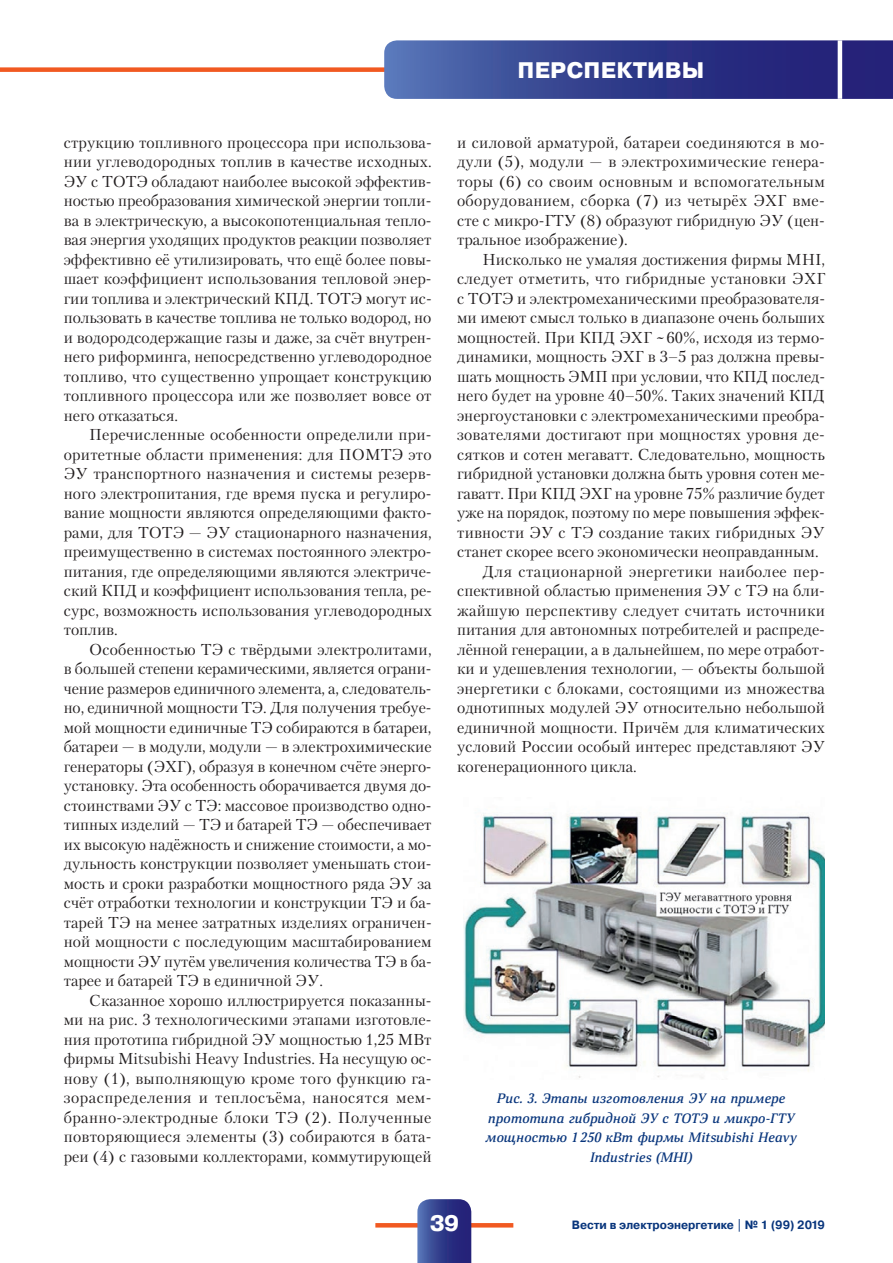
<style>
.page{position:relative;width:893px;height:1263px;background:#fff}
.page>*{position:absolute;margin:0;border:0;box-sizing:border-box;transform-origin:0 0}
.t1{font:800 22.5px "Pragmatica";letter-spacing:.01em;color:#fff}
.t2{font:15.75px/19.5px "Petersburg C";color:#231f20;text-align:justify}
.t3{font:15.75px "Petersburg C";letter-spacing:.02em;color:#231f20}
.t4{font:15.75px "Petersburg C";letter-spacing:.025em;color:#231f20}
.t5{font:italic 500 13.5px/19.5px "Deca Serif New";letter-spacing:.005em;color:#08357c;text-align:center}
.t6{font:700 12px "Pragmatica";color:#08357c;scale:.95 1}
</style>
<div class="page">
<div style="left:0;top:67px;width:432px;height:5px;background:#f15921"></div>
<svg style="left:384px;top:40px;width:509px;height:59px;background:#36418e"></svg>
<hr style="left:838px;top:40px;width:4px;height:59px;background:#fff">
<svg style="left:375px;top:1223px;width:138px;height:4px"></svg>
<svg style="left:417px;top:1199px;width:54px;height:64px;background:#394390"></svg>
<img style="left:463px;top:813px;width:362px;height:265px">
<p class="t2" style="left:64px;top:132px;width:370px">струкцию топливного процессора при использова&shy;нии углеводородных топлив в качестве исходных.<br>ЭУ с ТОТЭ обладают наиболее высокой эффектив&shy;ностью преобразования химической энергии топли&shy;ва в электрическую, а высокопотенциальная тепло&shy;вая энергия уходящих продуктов реакции позволяет эффективно её утилизировать, что ещё более повы&shy;шает коэффициент использования тепловой энер&shy;гии топлива и электрический КПД. ТОТЭ могут ис&shy;пользовать в качестве топлива не только водород, но и водородсодержащие газы и даже, за счёт внутрен&shy;него риформинга, непосредственно углеводородное топливо, что существенно упрощает конструкцию топливного процессора или же позволяет вовсе от него отказаться.</p>
<p class="t2" style="left:64px;top:425px;width:370px;text-indent:26px">Перечисленные особенности определили при&shy;оритетные области применения: для ПОМТЭ это ЭУ транспортного назначения и системы резерв&shy;ного электропитания, где время пуска и регулиро&shy;вание мощности являются определяющими факто&shy;рами, для ТОТЭ — ЭУ стационарного назначения, преимущественно в системах постоянного электро&shy;питания, где определяющими являются электриче&shy;ский КПД и коэффициент использования тепла, ре&shy;сурс, возможность использования углеводородных топлив.</p>
<p class="t2" style="left:64px;top:639px;width:369px;text-indent:26px">Особенностью ТЭ с твёрдыми электролитами, в большей степени керамическими, является ограни&shy;чение размеров единичного элемента, а, следователь&shy;но, единичной мощности ТЭ. Для получения требуе&shy;мой мощности единичные ТЭ собираются в батареи, батареи — в модули, модули — в электрохимические генераторы (ЭХГ), образуя в конечном счёте энерго&shy;установку. Эта особенность оборачивается двумя до&shy;стоинствами ЭУ с ТЭ: массовое производство одно&shy;типных изделий — ТЭ и батарей ТЭ — обеспечивает их высокую надёжность и снижение стоимости, а мо&shy;дульность конструкции позволяет уменьшать стои&shy;мость и сроки разработки мощностного ряда ЭУ за счёт отработки технологии и конструкции ТЭ и ба&shy;тарей ТЭ на менее затратных изделиях ограничен&shy;ной мощности с последующим масштабированием мощности ЭУ путём увеличения количества ТЭ в ба&shy;тарее и батарей ТЭ в единичной ЭУ.</p>
<p class="t2" style="left:64px;top:990px;width:369px;text-indent:26px">Сказанное хорошо иллюстрируется показанны&shy;ми на рис. 3 технологическими этапами изготовле&shy;ния прототипа гибридной ЭУ мощностью 1,25 МВт фирмы Mitsubishi Heavy Industries. На несущую ос&shy;нову (1), выполняющую кроме того функцию га&shy;зораспределения и теплосъёма, наносятся мем&shy;бранно-электродные блоки ТЭ (2). Полученные повторяющиеся элементы (3) собираются в бата&shy;реи (4) с газовыми коллекторами, коммутирующей</p>
<h1 class="t1" style="left:518px;top:55px;width:188px">Перспективы</h1>
<p class="t2" style="left:457px;top:132px;width:369px">и силовой арматурой, батареи соединяются в мо&shy;дули (5), модули — в электрохимические генера&shy;торы (6) со своим основным и вспомогательным оборудованием, сборка (7) из четырёх ЭХГ вме&shy;сте с микро-ГТУ (8) образуют гибридную ЭУ (цен&shy;тральное изображение).</p>
<p class="t2" style="left:483px;top:249px;width:344px">Нисколько не умаляя достижения фирмы MHI,</p>
<p class="t3" style="left:457px;top:269px;width:369px">следует отметить, что гибридные установки ЭХГ</p>
<p class="t2" style="left:457px;top:288px;width:369px">с ТОТЭ и электромеханическими преобразователя-</p>
<p class="t2" style="left:457px;top:308px;width:369px">ми имеют смысл только в диапазоне очень больших</p>
<p class="t2" style="left:457px;top:327px;width:369px">мощностей. При КПД ЭХГ ~60%, исходя из термо-</p>
<p class="t2" style="left:457px;top:347px;width:369px">динамики, мощность ЭХГ в 3–5 раз должна превы-</p>
<p class="t2" style="left:457px;top:366px;width:369px">шать мощность ЭМП при условии, что КПД послед-</p>
<p class="t2" style="left:457px;top:386px;width:369px">него будет на уровне 40–50%. Таких значений КПД</p>
<p class="t2" style="left:457px;top:405px;width:369px">энергоустановки с электромеханическими преобра-</p>
<p class="t2" style="left:457px;top:425px;width:369px">зователями достигают при мощностях уровня де-</p>
<p class="t2" style="left:457px;top:444px;width:370px">сятков и сотен мегаватт. Следовательно, мощность</p>
<p class="t2" style="left:457px;top:464px;width:369px">гибридной установки должна быть уровня сотен ме-</p>
<p class="t2" style="left:457px;top:483px;width:369px">гаватт. При КПД ЭХГ на уровне 75% различие будет</p>
<p class="t2" style="left:457px;top:503px;width:369px">уже на порядок, поэтому по мере повышения эффек-</p>
<p class="t2" style="left:457px;top:522px;width:369px">тивности ЭУ с ТЭ создание таких гибридных ЭУ</p>
<p class="t2" style="left:457px;top:542px;width:363px">станет скорее всего экономически неоправданным.</p>
<p class="t4" style="left:483px;top:562px;width:344px">Для стационарной энергетики наиболее пер-</p>
<p class="t2" style="left:457px;top:581px;width:369px">спективной областью применения ЭУ с ТЭ на бли-</p>
<p class="t3" style="left:457px;top:601px;width:369px">жайшую перспективу следует считать источники</p>
<p class="t2" style="left:457px;top:620px;width:369px">питания для автономных потребителей и распреде-</p>
<p class="t2" style="left:457px;top:639px;width:369px">лённой генерации, а в дальнейшем, по мере отработ-</p>
<p class="t2" style="left:457px;top:659px;width:369px">ки и удешевления технологии, — объекты большой</p>
<p class="t2" style="left:457px;top:678px;width:369px">энергетики с блоками, состоящими из множества</p>
<p class="t2" style="left:457px;top:698px;width:369px">однотипных модулей ЭУ относительно небольшой</p>
<p class="t2" style="left:457px;top:717px;width:369px">единичной мощности. Причём для климатических</p>
<p class="t2" style="left:457px;top:737px;width:369px">условий России особый интерес представляют ЭУ</p>
<p class="t2" style="left:457px;top:756px;width:181px">когенерационного цикла.</p>
<p class="t5" style="left:485px;top:1089px;width:313px">Рис. 3. Этапы изготовления ЭУ на примере прототипа гибридной ЭУ с ТОТЭ и микро-ГТУ мощностью 1 250 кВт фирмы Mitsubishi Heavy Industries (MHI)</p>
<h1 class="t1" style="left:429px;top:1209px;width:31px">39</h1>
<p class="t6" style="left:572px;top:1217px;width:268px">Вести в электроэнергетике | № 1 (99) 2019</p>
</div>
